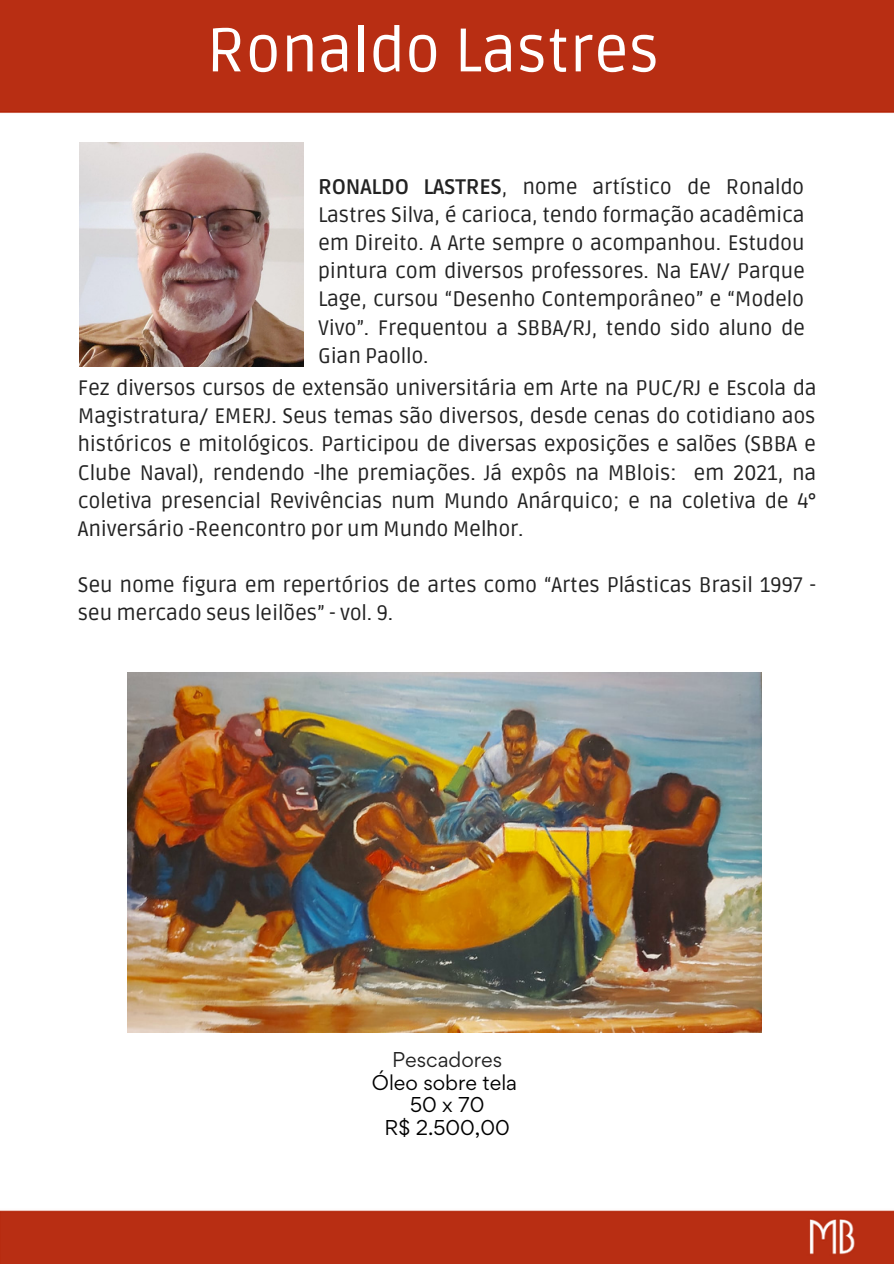
<style>
.page{position:relative;width:894px;height:1264px;background:#fff}
.page>*{position:absolute;margin:0;border:0;box-sizing:border-box;transform-origin:0 0}
.t1{font:61.5px "Ruda";color:#fff}
.t2{font:21px/28.2px "Ruda";letter-spacing:-.01em;color:#222;text-align:justify}
.t3{font:19.2px/22.5px "Gordita";color:#000;text-align:center}
.t4{font:19.2px "Gordita";color:#222}
.s1{font-weight:700}
</style>
<div class="page">
<img style="left:0;top:0;width:893px;height:1263px">
<img style="left:79px;top:142px;width:225px;height:224px">
<img style="left:127px;top:672px;width:634px;height:360px">
<h1 class="t1" style="left:206px;top:15px;width:454px">Ronaldo Lastres</h1>
<p class="t2" style="left:318px;top:173px;width:488px"><span class="s1">RONALDO LASTRES</span>, nome artístico de Ronaldo Lastres Silva, é carioca, tendo formação acadêmica em Direito. A Arte sempre o acompanhou. Estudou pintura com diversos professores. Na EAV/ Parque Lage, cursou “Desenho Contemporâneo” e “Modelo Vivo”. Frequentou a SBBA/RJ, tendo sido aluno de Gian Paollo.</p>
<p class="t2" style="left:78px;top:374px;width:740px">Fez diversos cursos de extensão universitária em Arte na PUC/RJ e Escola da Magistratura/ EMERJ. Seus temas são diversos, desde cenas do cotidiano aos históricos e mitológicos. Participou de diversas exposições e salões (SBBA e Clube Naval), rendendo -lhe premiações. Já expôs na MBlois: em 2021, na coletiva presencial Revivências num Mundo Anárquico; e na coletiva de 4° Aniversário -Reencontro por um Mundo Melhor.</p>
<p class="t2" style="left:78px;top:571px;width:739px">Seu nome figura em repertórios de artes como “Artes Plásticas Brasil 1997 - seu mercado seus leilões” - vol. 9.</p>
<p class="t4" style="left:392px;top:1046px;width:112px">Pescadores</p>
<p class="t3" style="left:372px;top:1070px;width:147px">Óleo sobre tela<br>50 x 70<br>R$ 2.500,00</p>
</div>
